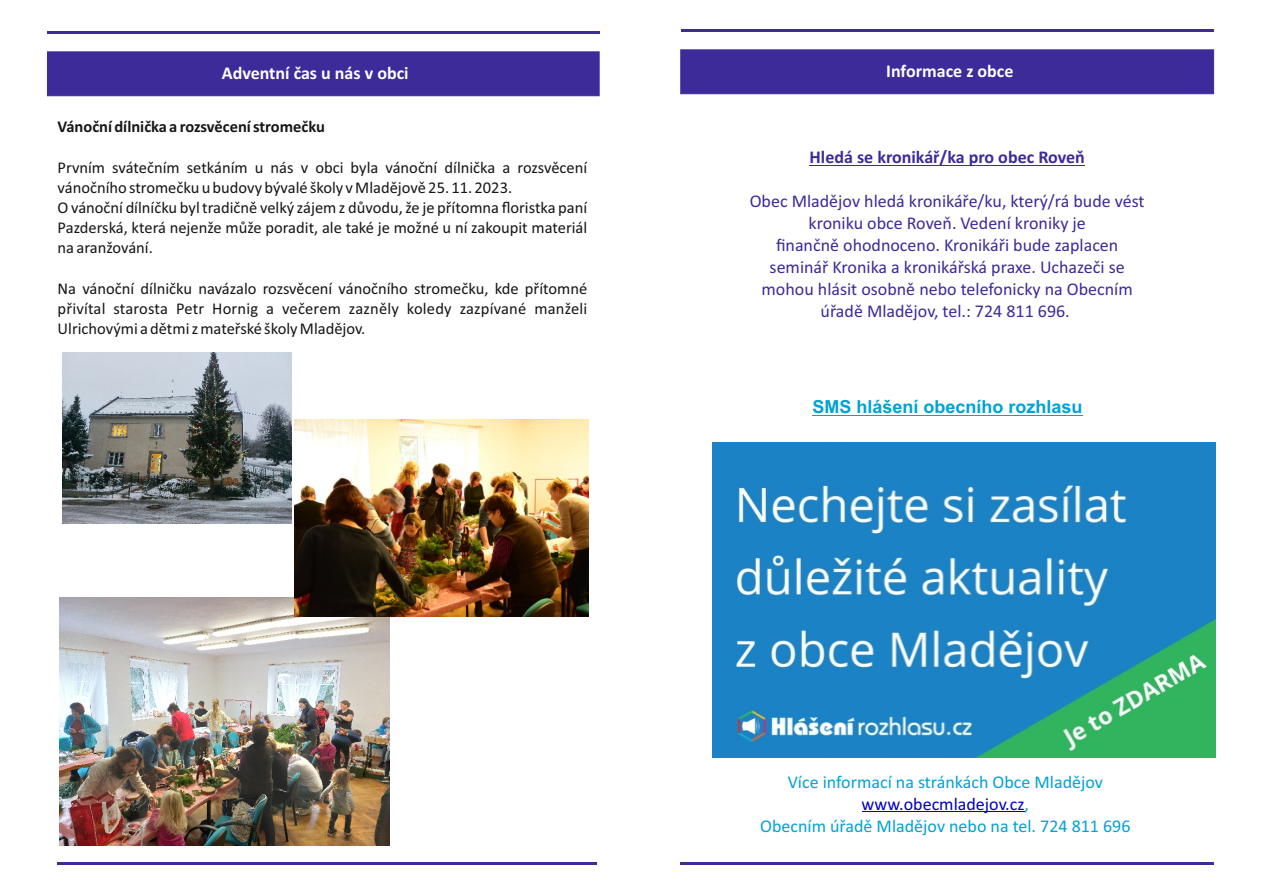
<style>
.page{position:relative;width:1263px;height:893px;background:#fff}
.page>*{position:absolute;margin:0;border:0;box-sizing:border-box;transform-origin:0 0}
.t1{font:18px/21.9px "Calibri";color:#3c2b99;text-align:center}
.t2{font:18px "Calibri";color:#00a3d4}
.t3{font:700 18px "Calibri";color:#fff}
.t4{font:700 18px "Calibri";color:#3c2b99}
.t5{font:700 18px "Arial";color:#00a3d4}
.t6{font:18px "Calibri";color:#0000c4}
.t7{font:16.5px/20.1px "Calibri";color:#151616;text-align:justify}
.t8{font:700 16.5px "Calibri";color:#151616}
.s1{color:#00a3d4}
</style>
<div class="page">
<hr style="left:809px;top:165px;width:276px;height:1px;background:#3c2b99">
<img style="left:712px;top:442px;width:503px;height:315px">
<hr style="left:862px;top:811px;width:162px;height:1px;background:#0000c4">
<hr style="left:812px;top:415px;width:270px;height:1px;background:#00a3d4">
<svg style="left:680px;top:49px;width:534px;height:46px;background:#41309b"></svg>
<hr style="left:681px;top:30px;width:533px;height:2px;background:#3c2b99">
<hr style="left:680px;top:862px;width:533px;height:2px;background:#3c2b99">
<img style="left:60px;top:598px;width:330px;height:247px">
<img style="left:295px;top:420px;width:294px;height:196px">
<div style="left:47px;top:51px;width:553px;height:46px;background:#3c2b99"></div>
<img style="left:63px;top:352px;width:228px;height:171px">
<hr style="left:47px;top:32px;width:553px;height:2px;background:#3c2b99">
<hr style="left:57px;top:862px;width:540px;height:2px;background:#3c2b99">
<p class="t3" style="left:222px;top:66px;width:188px">Adventní čas u nás v obci</p>
<p class="t3" style="left:886px;top:64px;width:129px">Informace z obce</p>
<p class="t8" style="left:58px;top:120px;width:269px">Vánoční dílnička a rozsvěcení stromečku</p>
<p class="t7" style="left:58px;top:159px;width:531px">Prvním svátečním setkáním u nás v obci byla vánoční dílnička a rozsvěcení vánočního stromečku u budovy bývalé školy v Mladějově 25. 11. 2023.</p>
<p class="t7" style="left:58px;top:199px;width:531px">O vánoční dílníčku byl tradičně velký zájem z důvodu, že je přítomna floristka paní Pazderská, která nejenže může poradit, ale také je možné u ní zakoupit materiál na aranžování.</p>
<p class="t7" style="left:58px;top:279px;width:531px">Na vánoční dílničku navázalo rozsvěcení vánočního stromečku, kde přítomné přivítal starosta Petr Hornig a večerem zazněly koledy zazpívané manželi Ulrichovými a dětmi z mateřské školy Mladějov.</p>
<p class="t4" style="left:809px;top:150px;width:277px">Hledá se kronikář/ka pro obec Roveň</p>
<p class="t1" style="left:750px;top:192px;width:396px">Obec Mladějov hledá kronikáře/ku, který/rá bude vést kroniku obce Roveň. Vedení kroniky je<br>finančně ohodnoceno. Kronikáři bude zaplacen seminář Kronika a kronikářská praxe. Uchazeči se mohou hlásit osobně nebo telefonicky na Obecním úřadě Mladějov, tel.: 724 811 696.</p>
<p class="t5" style="left:812px;top:400px;width:272px">SMS hlášení obecního rozhlasu</p>
<p class="t2" style="left:788px;top:774px;width:317px">Více informací na stránkách Obce Mladějov</p>
<p class="t6" style="left:862px;top:796px;width:169px">www.obecmladejov.cz<span class="s1">,</span></p>
<p class="t2" style="left:760px;top:818px;width:372px">Obecním úřadě Mladějov nebo na tel. 724 811 696</p>
</div>
